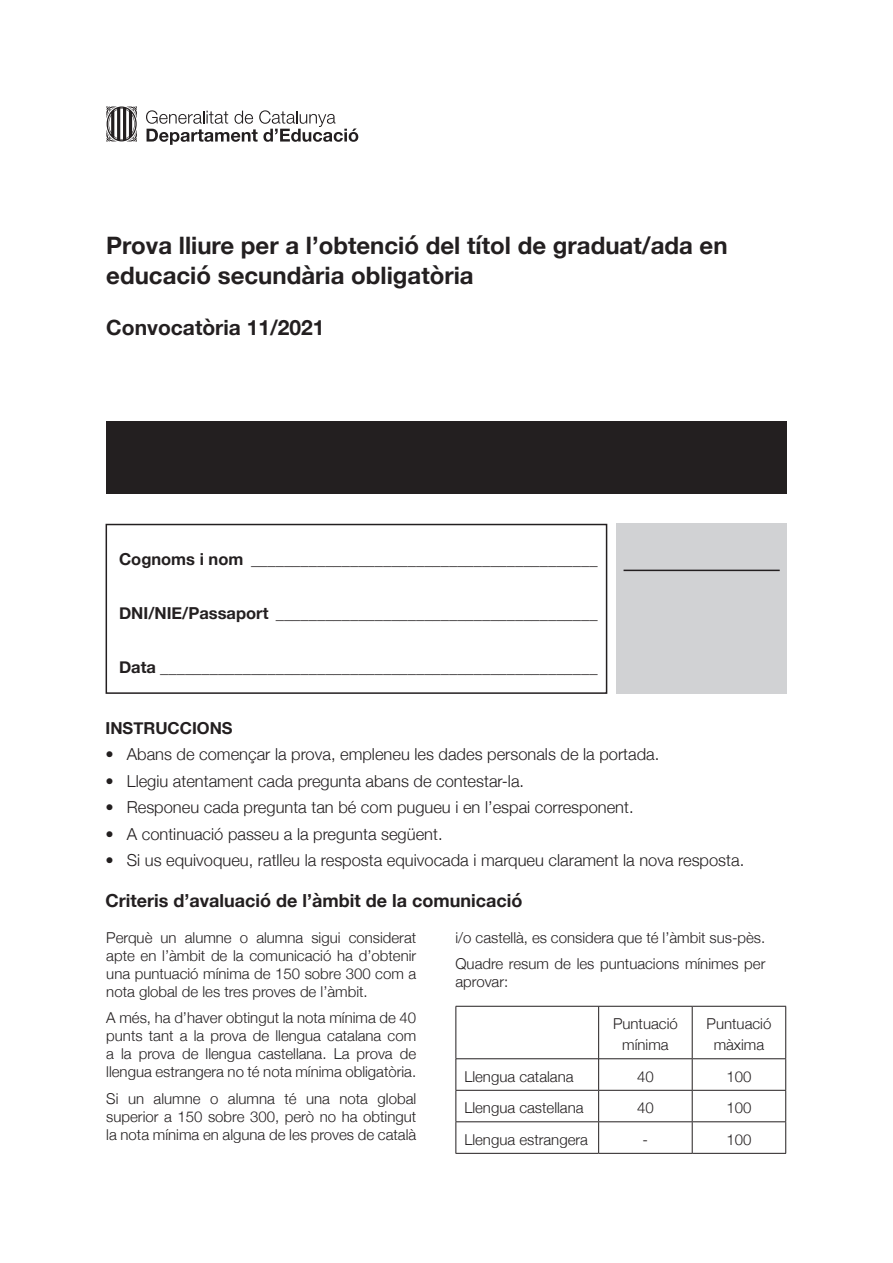
<style>
.page{position:relative;width:893px;height:1263px;background:#fff}
.page>*{position:absolute;margin:0;border:0;box-sizing:border-box;transform-origin:0 0}
.t1{font:700 24px/30px "Helvetica Neue";color:#231f20}
.t2{font:700 21px "Helvetica Neue";color:#231f20}
.Text_pauta{font:700 18px "Helvetica Neue";color:#231f20}
.Text{font:300 16.5px "Helvetica Neue";color:#231f20}
.t3{font:700 16.5px "Helvetica Neue";color:#231f20}
.Text_pauta-2{font:300 15px/18px "Helvetica Neue";color:#231f20;text-align:justify}
</style>
<div class="page">
<svg style="left:146px;top:110px;width:212px;height:35px"></svg>
<svg style="left:106px;top:106px;width:31px;height:36px"></svg>
<hr style="left:599px;top:1006px;width:93px;height:1px;background:#231f20">
<hr style="left:692px;top:1006px;width:94px;height:1px;background:#231f20">
<hr style="left:692px;top:1007px;width:1px;height:51px;background:#231f20">
<hr style="left:785px;top:1007px;width:1px;height:51px;background:#231f20">
<hr style="left:455px;top:1059px;width:1px;height:31px;background:#231f20">
<hr style="left:599px;top:1058px;width:93px;height:1px;background:#231f20">
<hr style="left:598px;top:1059px;width:1px;height:31px;background:#231f20">
<hr style="left:692px;top:1058px;width:94px;height:1px;background:#231f20">
<hr style="left:692px;top:1059px;width:1px;height:31px;background:#231f20">
<hr style="left:785px;top:1059px;width:1px;height:31px;background:#231f20">
<hr style="left:455px;top:1090px;width:144px;height:1px;background:#231f20">
<hr style="left:455px;top:1091px;width:1px;height:30px;background:#231f20">
<hr style="left:599px;top:1090px;width:93px;height:1px;background:#231f20">
<hr style="left:598px;top:1091px;width:1px;height:30px;background:#231f20">
<hr style="left:692px;top:1090px;width:94px;height:1px;background:#231f20">
<hr style="left:692px;top:1091px;width:1px;height:30px;background:#231f20">
<hr style="left:785px;top:1091px;width:1px;height:30px;background:#231f20">
<hr style="left:455px;top:1121px;width:144px;height:1px;background:#231f20">
<hr style="left:455px;top:1122px;width:1px;height:31px;background:#231f20">
<hr style="left:599px;top:1121px;width:93px;height:1px;background:#231f20">
<hr style="left:598px;top:1122px;width:1px;height:31px;background:#231f20">
<hr style="left:692px;top:1121px;width:94px;height:1px;background:#231f20">
<hr style="left:692px;top:1122px;width:1px;height:31px;background:#231f20">
<hr style="left:785px;top:1122px;width:1px;height:31px;background:#231f20">
<hr style="left:455px;top:1153px;width:144px;height:1px;background:#231f20">
<hr style="left:599px;top:1153px;width:93px;height:1px;background:#231f20">
<hr style="left:692px;top:1153px;width:94px;height:1px;background:#231f20">
<hr style="left:456px;top:1006px;width:143px;height:1px;background:#231f20">
<hr style="left:456px;top:1006px;width:1px;height:52px;background:#231f20">
<hr style="left:598px;top:1006px;width:1px;height:52px;background:#231f20">
<hr style="left:456px;top:1058px;width:143px;height:1px;background:#231f20">
<div style="left:106px;top:421px;width:681px;height:72px;background:#231f20"></div>
<div style="left:617px;top:524px;width:170px;height:170px;background:#d1d2d4"></div>
<hr style="left:623px;top:570px;width:157px;height:1px;background:#231f20">
<div style="left:106px;top:524px;width:501px;height:170px;border:2px solid #231f20"></div>
<h1 class="t1" style="left:106px;top:231px;width:623px">Prova lliure per a l’obtenció del títol de graduat/ada en educació secundària obligatòria</h1>
<p class="t2" style="left:106px;top:311px;width:220px">Convocatòria 11/2021</p>
<p class="t3" style="left:119px;top:546px;width:480px">Cognoms i nom __________________________________________</p>
<p class="t3" style="left:119px;top:600px;width:480px">DNI/NIE/Passaport _______________________________________</p>
<p class="t3" style="left:119px;top:654px;width:480px">Data _____________________________________________________</p>
<p class="t3" style="left:106px;top:715px;width:129px">INSTRUCCIONS</p>
<p class="Text" style="left:106px;top:741px;width:555px">• Abans de començar la prova, empleneu les dades personals de la portada.</p>
<p class="Text" style="left:106px;top:767px;width:420px">• Llegiu atentament cada pregunta abans de contestar-la.</p>
<p class="Text" style="left:106px;top:794px;width:530px">• Responeu cada pregunta tan bé com pugueu i en l’espai corresponent.</p>
<p class="Text" style="left:106px;top:820px;width:338px">• A continuació passeu a la pregunta següent.</p>
<p class="Text" style="left:106px;top:847px;width:640px">• Si us equivoqueu, ratlleu la resposta equivocada i marqueu clarament la nova resposta.</p>
<p class="Text_pauta" style="left:106px;top:887px;width:418px">Criteris d’avaluació de l’àmbit de la comunicació</p>
<p class="Text_pauta-2" style="left:106px;top:927px;width:311px">Perquè un alumne o alumna sigui considerat apte en l’àmbit de la comunicació ha d’obtenir una puntuació mínima de 150 sobre 300 com a nota global de les tres proves de l’àmbit.</p>
<p class="Text_pauta-2" style="left:106px;top:1008px;width:311px">A més, ha d’haver obtingut la nota mínima de 40 punts tant a la prova de llengua catalana com a la prova de llengua castellana. La prova de llengua estrangera no té nota mínima obligatòria.</p>
<p class="Text_pauta-2" style="left:106px;top:1088px;width:311px">Si un alumne o alumna té una nota global superior a 150 sobre 300, però no ha obtingut la nota mínima en alguna de les proves de català</p>
<p class="Text_pauta-2" style="left:455px;top:923px;width:311px;line-height:26.5px">i/o castellà, es considera que té l’àmbit sus-pès.<br>Quadre resum de les puntuacions mínimes per</p>
<p class="Text_pauta-2" style="left:455px;top:972px;width:54px">aprovar:</p>
<p class="Text_pauta-2" style="left:613px;top:1012px;width:66px;line-height:21px;text-align:center">Puntuació mínima</p>
<p class="Text_pauta-2" style="left:707px;top:1012px;width:66px;line-height:21px;text-align:center">Puntuació màxima</p>
<p class="Text_pauta-2" style="left:464px;top:1066px;width:111px">Llengua catalana</p>
<p class="Text_pauta-2" style="left:637px;top:1066px;width:18px">40</p>
<p class="Text_pauta-2" style="left:726px;top:1066px;width:27px">100</p>
<p class="Text_pauta-2" style="left:464px;top:1098px;width:121px">Llengua castellana</p>
<p class="Text_pauta-2" style="left:637px;top:1098px;width:18px">40</p>
<p class="Text_pauta-2" style="left:726px;top:1098px;width:27px">100</p>
<p class="Text_pauta-2" style="left:464px;top:1129px;width:125px">Llengua estrangera</p>
<p class="Text_pauta-2" style="left:643px;top:1129px;width:7px">-</p>
<p class="Text_pauta-2" style="left:726px;top:1129px;width:27px">100</p>
</div>
